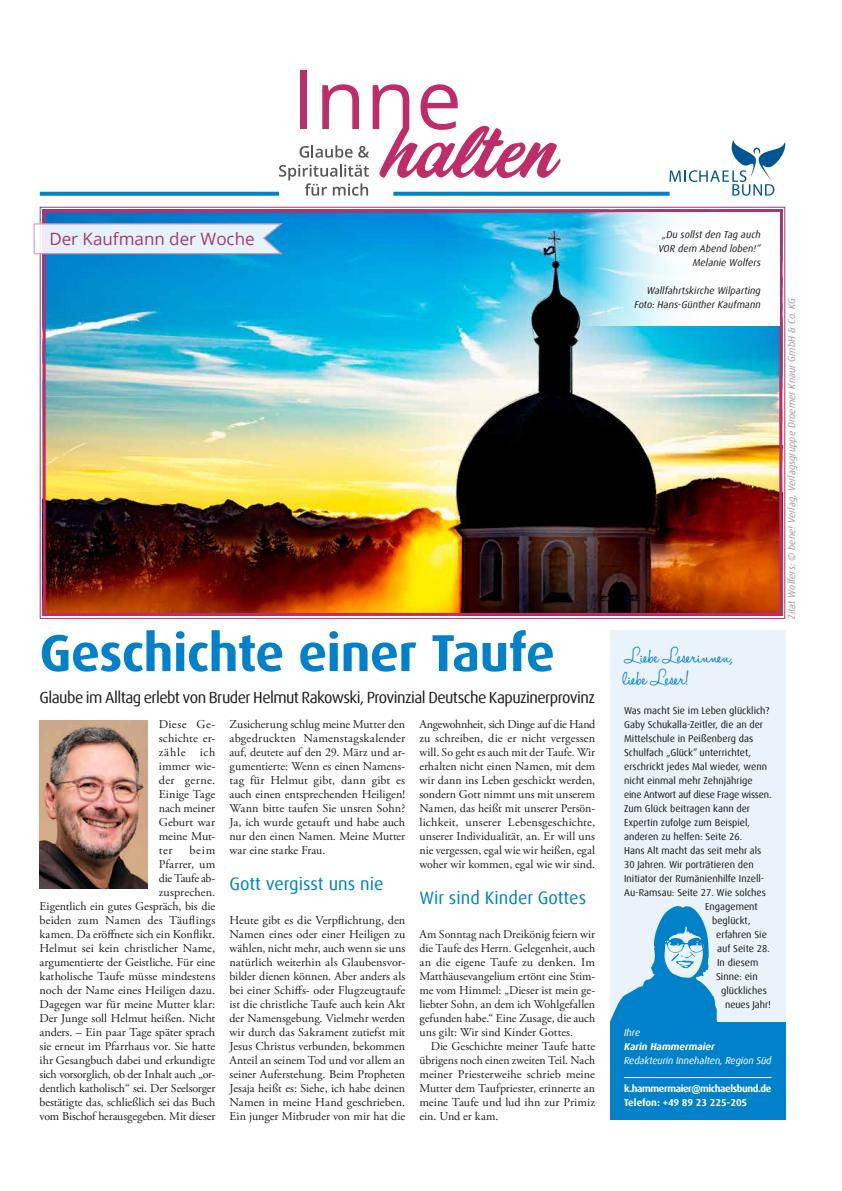
<style>
.page{position:relative;width:842px;height:1191px;background:#fff}
.page>*{position:absolute;margin:0;border:0;box-sizing:border-box;transform-origin:0 0}
.t1{font:700 52px "Dax Offc Pro";letter-spacing:-.015em;color:#0081c9}
.t2{font:24px/22px "Halo Handletter";color:#0081c9}
.t3{font:18px "Dax Offc Pro";color:#0081c9}
.t4{font:17px "Open Sans";color:#be2d67}
.t5{font:16px "Dax Offc Pro";letter-spacing:-.035em;color:#1d1d1b}
.t6{font:12px/14px "Adobe Garamond Pro";color:#1d1d1b;text-align:justify}
.t7{font:10px "Dax Offc Pro";color:#1d1d1b}
.t8{font:italic 10px/14px "Dax Offc Pro";letter-spacing:.005em;color:#1d1d1b;text-align:right}
.t9{font:italic 10px "Dax Offc Pro";letter-spacing:.005em;color:#9d9d9c}
.t10{font:700 10px/14px "Dax Offc Pro";letter-spacing:-.04em;color:#fff}
.t11{font:italic 10px "Dax Offc Pro";letter-spacing:-.01em;color:#fff}
.t12{font:10px "Dax Offc Pro";letter-spacing:-.025em;color:#1d1d1b}
.t13{font:italic 700 10px "Dax Offc Pro";color:#fff}
</style>
<div class="page">
<div style="left:610px;top:630px;width:176px;height:490px;background:#eaf2fb"></div>
<div style="left:610px;top:1022px;width:176px;height:58px;background:#0081c9"></div>
<div style="left:610px;top:1077px;width:176px;height:43px;background:#0081c9"></div>
<hr style="left:624px;top:1077px;width:147px;height:1px;background:#fff">
<svg style="left:610px;top:906px;width:107px;height:116px"></svg>
<img style="left:40px;top:720px;width:107px;height:168px">
<img style="left:39px;top:206px;width:747px;height:413px">
<div style="left:43px;top:210px;width:739px;height:406px;border:3px solid #be2d67"></div>
<svg style="left:33px;top:223px;width:252px;height:32px;background:#d3e3f0"></svg>
<svg style="left:580px;top:213px;width:199px;height:113px"></svg>
<svg style="left:40px;top:192px;width:239px;height:4px"></svg>
<div style="left:300px;top:70px;width:7px;height:59px;background:#be2d67"></div>
<svg style="left:279px;top:84px;width:281px;height:112px"></svg>
<svg style="left:393px;top:192px;width:276px;height:4px"></svg>
<svg style="left:669px;top:140px;width:116px;height:56px"></svg>
<h3 class="t4" style="left:49px;top:227px;width:207px">Der Kaufmann der Woche</h3>
<p class="t8" style="left:658px;top:227px;width:104px">„Du sollst den Tag auch<br>VOR dem Abend loben!“<br>Melanie Wolfers</p>
<p class="t8" style="left:634px;top:283px;width:128px">Wallfahrtskirche Wilparting<br>Foto: Hans-Günther Kaufmann</p>
<h1 class="t1" style="left:40px;top:619px;width:517px">Geschichte einer Taufe</h1>
<h3 class="t5" style="left:40px;top:687px;width:557px">Glaube im Alltag erlebt von Bruder Helmut Rakowski, Provinzial Deutsche Kapuzinerprovinz</h3>
<p class="t6" style="left:159px;top:717px;width:58px">Diese Ge&shy;schichte er&shy;zähle ich immer wie&shy;der gerne.<br>Einige Tage nach meiner Geburt war meine Mut&shy;ter</p>
<p class="t6" style="left:419px;top:717px;width:177px">Angewohnheit, sich Dinge auf die Hand zu schreiben, die er nicht vergessen will. So geht es auch mit der Taufe. Wir erhalten nicht einen Namen, mit dem wir dann ins Leben geschickt werden, sondern Gott nimmt uns mit unserem Namen, das heißt mit unserer Persön&shy;lichkeit, unserer Lebensgeschichte, unserer Individualität, an. Er will uns nie vergessen, egal wie wir heißen, egal woher wir kommen, egal wie wir sind.</p>
<h3 class="t3" style="left:419px;top:886px;width:168px">Wir sind Kinder Gottes</h3>
<p class="t6" style="left:419px;top:927px;width:177px">Am Sonntag nach Dreikönig feiern wir die Taufe des Herrn. Gelegenheit, auch an die eigene Taufe zu denken. Im Matthäusevangelium ertönt eine Stim&shy;me vom Himmel: „Dieser ist mein ge&shy;liebter Sohn, an dem ich Wohlgefallen gefunden habe.“ Eine Zusage, die auch uns gilt: Wir sind Kinder Gottes.</p>
<p class="t6" style="left:419px;top:1039px;width:177px;text-indent:11px">Die Geschichte meiner Taufe hatte übrigens noch einen zweiten Teil. Nach meiner Priesterweihe schrieb meine Mutter dem Taufpriester, erinnerte an meine Taufe und lud ihn zur Primiz ein. Und er kam.</p>
<p class="t6" style="left:229px;top:717px;width:177px">Zusicherung schlug meine Mutter den abgedruckten Namenstagskalender auf, deutete auf den 29. März und ar&shy;gumentierte: Wenn es einen Namens&shy;tag für Helmut gibt, dann gibt es auch einen entsprechenden Heiligen!<br>Wann bitte taufen Sie unsren Sohn?<br>Ja, ich wurde getauft und habe auch nur den einen Namen. Meine Mutter war eine starke Frau.</p>
<h3 class="t3" style="left:229px;top:872px;width:156px">Gott vergisst uns nie</h3>
<p class="t6" style="left:229px;top:913px;width:177px">Heute gibt es die Verpflichtung, den Namen eines oder einer Heiligen zu wählen, nicht mehr, auch wenn sie uns natürlich weiterhin als Glaubensvor&shy;bilder dienen können. Aber anders als bei einer Schiffs- oder Flugzeugtaufe ist die christliche Taufe auch kein Akt der Namensgebung. Vielmehr werden wir durch das Sakrament zutiefst mit Jesus Christus verbunden, bekommen Anteil an seinem Tod und vor allem an seiner Auferstehung. Beim Propheten Jesaja heißt es: Siehe, ich habe deinen Namen in meine Hand geschrieben.<br>Ein junger Mitbruder von mir hat die</p>
<p class="t6" style="left:40px;top:843px;width:177px;text-align:right">beim<br>Pfarrer, um<br>die Taufe ab-<br>zusprechen.<br>Eigentlich ein gutes Gespräch, bis die beiden zum Namen des Täuflings kamen. Da eröffnete sich ein Konflikt.<br>Helmut sei kein christlicher Name, argumentierte der Geistliche. Für eine katholische Taufe müsse mindestens noch der Name eines Heiligen dazu.<br>Dagegen war für meine Mutter klar:<br>Der Junge soll Helmut heißen. Nicht anders. – Ein paar Tage später sprach sie erneut im Pfarrhaus vor. Sie hatte ihr Gesangbuch dabei und erkundigte sich vorsorglich, ob der Inhalt auch „or&shy;dentlich katholisch“ sei. Der Seelsorger bestätigte das, schließlich sei das Buch vom Bischof herausgegeben. Mit dieser</p>
<h2 class="t2" style="left:624px;top:648px;width:110px">Liebe Leserinnen, liebe Leser!</h2>
<p class="t7" style="left:624px;top:704px;width:147px">Was macht Sie im Leben glücklich?</p>
<p class="t7" style="left:624px;top:718px;width:141px">Gaby Schukalla-Zeitler, die an der</p>
<p class="t7" style="left:624px;top:732px;width:131px">Mittelschule in Peißenberg das</p>
<p class="t7" style="left:624px;top:746px;width:129px">Schulfach „Glück“ unterrichtet,</p>
<p class="t7" style="left:624px;top:760px;width:144px">erschrickt jedes Mal wieder, wenn</p>
<p class="t7" style="left:624px;top:774px;width:130px">nicht einmal mehr Zehnjährige</p>
<p class="t12" style="left:624px;top:788px;width:149px">eine Antwort auf diese Frage wissen.</p>
<p class="t7" style="left:624px;top:802px;width:128px">Zum Glück beitragen kann der</p>
<p class="t7" style="left:624px;top:816px;width:127px">Expertin zufolge zum Beispiel,</p>
<p class="t7" style="left:624px;top:830px;width:120px">anderen zu helfen: Seite 26.</p>
<p class="t7" style="left:624px;top:844px;width:139px">Hans Alt macht das seit mehr als</p>
<p class="t7" style="left:624px;top:858px;width:131px">30 Jahren. Wir porträtieren den</p>
<p class="t7" style="left:624px;top:872px;width:142px">Initiator der Rumänienhilfe Inzell-</p>
<p class="t7" style="left:624px;top:886px;width:143px">Au-Ramsau: Seite 27. Wie solches</p>
<p class="t7" style="left:705px;top:900px;width:54px">Engagement</p>
<p class="t7" style="left:712px;top:914px;width:40px">beglückt,</p>
<p class="t7" style="left:716px;top:928px;width:52px">erfahren Sie</p>
<p class="t7" style="left:717px;top:942px;width:54px">auf Seite 28.</p>
<p class="t7" style="left:717px;top:956px;width:43px">In diesem</p>
<p class="t7" style="left:716px;top:970px;width:43px">Sinne: ein</p>
<p class="t7" style="left:721px;top:984px;width:47px">glückliches</p>
<p class="t7" style="left:725px;top:998px;width:47px">neues Jahr!</p>
<p class="t11" style="left:624px;top:1026px;width:18px">Ihre</p>
<p class="t13" style="left:624px;top:1040px;width:92px">Karin Hammermaier</p>
<p class="t11" style="left:624px;top:1054px;width:149px">Redakteurin Innehalten, Region Süd</p>
<p class="t10" style="left:624px;top:1081px;width:149px">k.hammermaier@michaelsbund.de<br>Telefon: +49 89 23 225-205</p>
<p class="t9" style="left:785px;top:619px;width:322px;rotate:-90deg">Zitat Wolfers: © bene! Verlag, Verlagsgruppe Droemer Knaur GmbH &amp; Co. KG</p>
</div>
